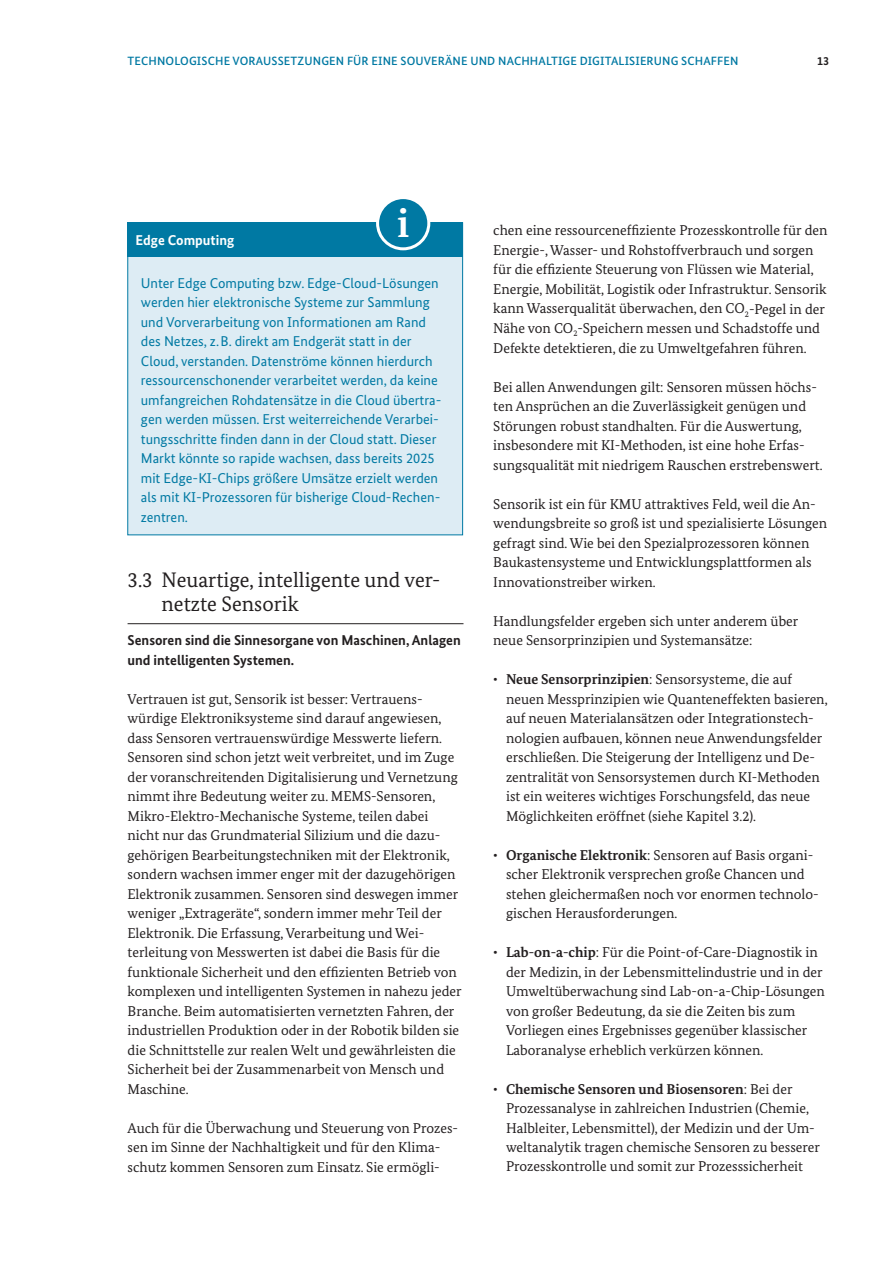
<style>
.page{position:relative;width:893px;height:1263px;background:#fff}
.page>*{position:absolute;margin:0;border:0;box-sizing:border-box;transform-origin:0 0}
.t1{font:700 40.35px "Bundes Serif";color:#fff}
.t2{font:21px/24px "Bundes Serif";color:#231f20}
.t3{font:14.25px/19.5px "Bundes Serif";color:#231f20}
.t4{font:14.25px/19.5px "Bundes Sans";color:#0079a3}
.t5{font:700 14.25px/19.5px "Bundes Sans";color:#231f20}
.t6{font:700 14.25px "Bundes Sans";color:#fff}
.t7{font:500 12px "Bundes Sans";letter-spacing:.005em;color:#0079a3}
.t8{font:700 12px "Bundes Sans";color:#231f20}
.s1{font-weight:700}
</style>
<div class="page">
<div style="left:128px;top:223px;width:335px;height:312px;background:#ddecf4"></div>
<div style="left:127px;top:223px;width:336px;height:34px;background:#0079a3"></div>
<div style="left:378px;top:198px;width:51px;height:51px;background:#0079a3;border-radius:50%"></div>
<div style="left:376px;top:196px;width:54px;height:54px;border:3px solid #fff;border-radius:50%"></div>
<hr style="left:128px;top:623px;width:335px;height:1px;background:#231f20">
<p class="t7" style="left:128px;top:53px;width:16px">TECHNOLOGISCHE</p>
<p class="t7" style="left:233px;top:53px;width:10px">VORAUSSETZUNGEN</p>
<p class="t7" style="left:347px;top:53px;width:8px">FÜR</p>
<p class="t7" style="left:371px;top:53px;width:8px">EINE</p>
<p class="t7" style="left:400px;top:53px;width:8px">-SOUVER</p>
<p class="t7" style="left:445px;top:53px;width:35px">ÄNE UND</p>
<p class="t7" style="left:498px;top:53px;width:9px">NACHHALTIGE</p>
<p class="t7" style="left:580px;top:53px;width:10px">DIGITALISIERUNG</p>
<p class="t7" style="left:681px;top:53px;width:8px">SCHAFFEN</p>
<p class="t8" style="left:817px;top:53px;width:13px">13</p>
<p class="t6" style="left:136px;top:232px;width:100px">Edge Computing</p>
<h1 class="t1" style="left:397px;top:199px;width:14px">i</h1>
<p class="t4" style="left:141px;top:273px;width:302px">Unter Edge Computing bzw. Edge-Cloud-Lösungen werden hier elektronische Systeme zur Sammlung und Vorverarbeitung von Informationen am Rand des Netzes, z.B. direkt am Endgerät statt in der Cloud, verstanden. Datenströme können hierdurch ressourcenschonender verarbeitet werden, da keine umfangreichen Rohdatensätze in die Cloud übertra&shy;gen werden müssen. Erst weiterreichende Verarbei&shy;tungsschritte finden dann in der Cloud statt. Dieser Markt könnte so rapide wachsen, dass bereits 2025 mit Edge-KI-Chips größere Umsätze erzielt werden als mit KI-Prozessoren für bisherige Cloud-Rechen&shy;zentren.</p>
<h2 class="t2" style="left:162px;top:567px;width:280px;text-indent:-34px">3.3 Neuartige, intelligente und ver&shy;netzte Sensorik</h2>
<p class="t5" style="left:128px;top:630px;width:335px">Sensoren sind die Sinnesorgane von Maschinen, Anlagen und intelligenten Systemen.</p>
<p class="t3" style="left:128px;top:689px;width:336px">Vertrauen ist gut, Sensorik ist besser: Vertrauens&shy;würdige Elektroniksysteme sind darauf angewiesen, dass Sensoren vertrauenswürdige Messwerte liefern.<br>Sensoren sind schon jetzt weit verbreitet, und im Zuge der voranschreitenden Digitalisierung und Vernetzung nimmt ihre Bedeutung weiter zu. MEMS-Sensoren, Mikro-Elektro-Mechanische Systeme, teilen dabei nicht nur das Grundmaterial Silizium und die dazu&shy;gehörigen Bearbeitungstechniken mit der Elektronik, sondern wachsen immer enger mit der dazugehörigen Elektronik zusammen. Sensoren sind deswegen immer weniger „Extrageräte“, sondern immer mehr Teil der Elektronik. Die Erfassung, Verarbeitung und Wei&shy;terleitung von Messwerten ist dabei die Basis für die funktionale Sicherheit und den effizienten Betrieb von komplexen und intelligenten Systemen in nahezu jeder Branche. Beim automatisierten vernetzten Fahren, der industriellen Produktion oder in der Robotik bilden sie die Schnittstelle zur realen Welt und gewährleisten die Sicherheit bei der Zusammenarbeit von Mensch und Maschine.</p>
<p class="t3" style="left:128px;top:1118px;width:332px">Auch für die Überwachung und Steuerung von Prozes&shy;sen im Sinne der Nachhaltigkeit und für den Klima&shy;schutz kommen Sensoren zum Einsatz. Sie ermögli-</p>
<p class="t3" style="left:493px;top:221px;width:336px">chen eine ressourceneffiziente Prozesskontrolle für den Energie-, Wasser- und Rohstoffverbrauch und sorgen für die effiziente Steuerung von Flüssen wie Material, Energie, Mobilität, Logistik oder Infrastruktur. Sensorik kann Wasserqualität überwachen, den CO<sub>2</sub>-Pegel in der Nähe von CO<sub>2</sub>-Speichern messen und Schadstoffe und Defekte detektieren, die zu Umweltgefahren führen.</p>
<p class="t3" style="left:493px;top:377px;width:331px">Bei allen Anwendungen gilt: Sensoren müssen höchs&shy;ten Ansprüchen an die Zuverlässigkeit genügen und Störungen robust standhalten. Für die Auswertung, insbesondere mit KI-Methoden, ist eine hohe Erfas&shy;sungsqualität mit niedrigem Rauschen erstrebenswert.</p>
<p class="t3" style="left:493px;top:494px;width:335px">Sensorik ist ein für KMU attraktives Feld, weil die An&shy;wendungsbreite so groß ist und spezialisierte Lösungen gefragt sind. Wie bei den Spezialprozessoren können Baukastensysteme und Entwicklungsplattformen als Innovationstreiber wirken.</p>
<p class="t3" style="left:493px;top:611px;width:307px">Handlungsfelder ergeben sich unter anderem über neue Sensorprinzipien und Systemansätze:</p>
<p class="t3" style="left:506px;top:669px;width:323px;text-indent:-13px">∙ <span class="s1">Neue Sensorprinzipien</span>: Sensorsysteme, die auf neuen Messprinzipien wie Quanteneffekten basieren, auf neuen Materialansätzen oder Integrationstech&shy;nologien aufbauen, können neue Anwendungsfelder erschließen. Die Steigerung der Intelligenz und De&shy;zentralität von Sensorsystemen durch KI-Methoden ist ein weiteres wichtiges Forschungsfeld, das neue Möglichkeiten eröffnet (siehe Kapitel 3.2).</p>
<p class="t3" style="left:506px;top:845px;width:314px;text-indent:-13px">∙ <span class="s1">Organische Elektronik</span>: Sensoren auf Basis organi&shy;scher Elektronik versprechen große Chancen und stehen gleichermaßen noch vor enormen technolo&shy;gischen Herausforderungen.</p>
<p class="t3" style="left:506px;top:942px;width:320px;text-indent:-13px">∙ <span class="s1">Lab-on-a-chip</span>: Für die Point-of-Care-Diagnostik in der Medizin, in der Lebensmittelindustrie und in der Umweltüberwachung sind Lab-on-a-Chip-Lösungen von großer Bedeutung, da sie die Zeiten bis zum Vorliegen eines Ergebnisses gegenüber klassischer Laboranalyse erheblich verkürzen können.</p>
<p class="t3" style="left:506px;top:1079px;width:315px;text-indent:-13px">∙ <span class="s1">Chemische Sensoren und Biosensoren</span>: Bei der Prozessanalyse in zahlreichen Industrien (Chemie, Halbleiter, Lebensmittel), der Medizin und der Um&shy;weltanalytik tragen chemische Sensoren zu besserer Prozesskontrolle und somit zur Prozesssicherheit</p>
</div>
